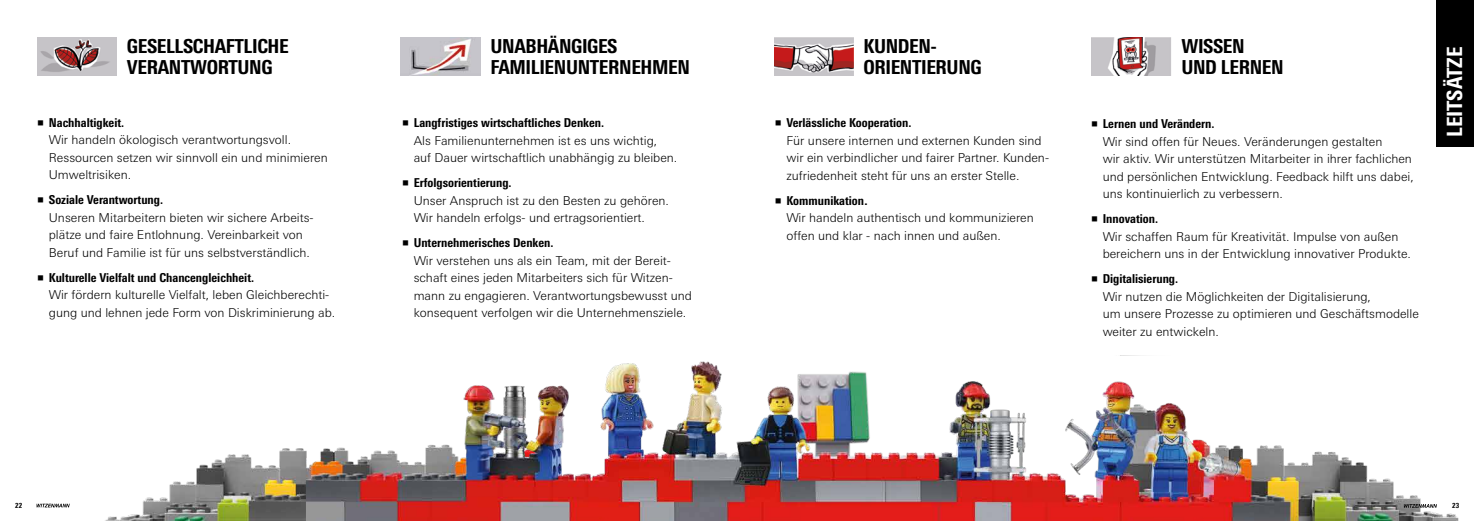
<style>
.page{position:relative;width:1474px;height:521px;background:#fff}
.page>*{position:absolute;margin:0;border:0;box-sizing:border-box;transform-origin:0 0}
.t1{font:800 condensed 21px "Univers Next Pro";color:#fff}
.t2{font:800 condensed 19.25px/21px "Univers Next Pro";letter-spacing:-.02em;color:#000}
.t3{font:300 12.25px/17.5px "Univers Next Pro";color:#000}
.t4{font:800 condensed 12.25px "Univers Next Pro";color:#000}
.t5{font:800 condensed 7px "Univers Next Pro";color:#000}
.s1{font-weight:800;font-stretch:condensed}
.s2{font-weight:700}
</style>
<div class="page">
<img style="left:774px;top:37px;width:79px;height:38px">
<img style="left:401px;top:38px;width:79px;height:38px">
<img style="left:37px;top:38px;width:80px;height:37px">
<img style="left:1091px;top:37px;width:80px;height:38px">
<div style="left:1436px;top:0;width:37px;height:146px;background:#000"></div>
<svg style="left:37px;top:504px;width:33px;height:3px"></svg>
<img style="left:105px;top:355px;width:1354px;height:166px">
<svg style="left:1403px;top:504px;width:33px;height:4px"></svg>
<h2 class="t2" style="left:490px;top:35px;width:201px">UNABHÄNGIGES<br>FAMILIENUNTERNEHMEN</h2>
<h1 class="t1" style="left:1441px;top:137px;width:92px;rotate:-90deg">LEITSÄTZE</h1>
<h2 class="t2" style="left:127px;top:35px;width:163px">GESELLSCHAFTLICHE<br>VERANTWORTUNG</h2>
<h2 class="t2" style="left:863px;top:35px;width:120px">KUNDEN-<br>ORIENTIERUNG</h2>
<h2 class="t2" style="left:1181px;top:35px;width:104px">WISSEN<br>UND LERNEN</h2>
<p class="t4" style="left:49px;top:115px;width:77px">Nachhaltigkeit.</p>
<p class="t3" style="left:49px;top:131px;width:280px">Wir handeln ökologisch verantwortungsvoll.<br>Ressourcen setzen wir sinnvoll ein und minimieren<br>Umweltrisiken.</p>
<p class="t4" style="left:49px;top:192px;width:116px">Soziale Verantwortung.</p>
<p class="t3" style="left:49px;top:209px;width:266px">Unseren Mitarbeitern bieten wir sichere Arbeits&shy;plätze und faire Entlohnung. Vereinbarkeit von<br>Beruf und Familie ist für uns selbstverständlich.</p>
<p class="t4" style="left:49px;top:270px;width:207px">Kulturelle Vielfalt und Chancengleichheit.</p>
<p class="t3" style="left:49px;top:286px;width:288px">Wir fördern kulturelle Vielfalt, leben Gleichberechti&shy;gung und lehnen jede Form von Diskriminierung ab.</p>
<p class="t4" style="left:413px;top:115px;width:192px">Langfristiges wirtschaftliches Denken.</p>
<p class="t3" style="left:413px;top:131px;width:265px">Als Familienunternehmen ist es uns wichtig, auf Dauer wirtschaftlich unabhängig zu bleiben.</p>
<p class="t4" style="left:413px;top:175px;width:99px">Erfolgsorientierung.</p>
<p class="t3" style="left:413px;top:191px;width:257px">Unser Anspruch ist zu den Besten zu gehören.<br>Wir handeln erfolgs- und ertragsorientiert.</p>
<p class="t4" style="left:413px;top:235px;width:141px">Unternehmerisches Denken.</p>
<p class="t3" style="left:413px;top:251px;width:280px">Wir verstehen uns als ein Team, mit der Bereit&shy;schaft eines jeden Mitarbeiters sich für Witzen&shy;mann zu engagieren. Verantwortungsbewusst und konsequent verfolgen wir die Unternehmensziele.</p>
<p class="t4" style="left:786px;top:115px;width:126px">Verlässliche Kooperation.</p>
<p class="t3" style="left:786px;top:131px;width:264px">Für unsere internen und externen Kunden sind wir ein verbindlicher und fairer Partner. Kunden&shy;zufriedenheit steht für uns an erster Stelle.</p>
<p class="t3" style="left:786px;top:191px;width:249px"><span class="s1">Kommunikation</span><span class="s2">.<br></span>Wir handeln authentisch und kommunizieren offen und klar - nach innen und außen.</p>
<p class="t4" style="left:1102px;top:117px;width:113px">Lernen und Verändern.</p>
<p class="t3" style="left:1102px;top:133px;width:313px">Wir sind offen für Neues. Veränderungen gestalten<br>wir aktiv. Wir unterstützen Mitarbeiter in ihrer fachlichen und persönlichen Entwicklung. Feedback hilft uns dabei, uns kontinuierlich zu verbessern.</p>
<p class="t4" style="left:1102px;top:212px;width:57px">Innovation.</p>
<p class="t3" style="left:1102px;top:228px;width:310px">Wir schaffen Raum für Kreativität. Impulse von außen bereichern uns in der Entwicklung innovativer Produkte.</p>
<p class="t4" style="left:1102px;top:272px;width:77px">Digitalisierung.</p>
<p class="t3" style="left:1102px;top:288px;width:318px">Wir nutzen die Möglichkeiten der Digitalisierung,<br>um unsere Prozesse zu optimieren und Geschäftsmodelle weiter zu entwickeln.</p>
<p class="t5" style="left:15px;top:501px;width:8px">22</p>
<p class="t5" style="left:1452px;top:501px;width:8px">23</p>
</div>
